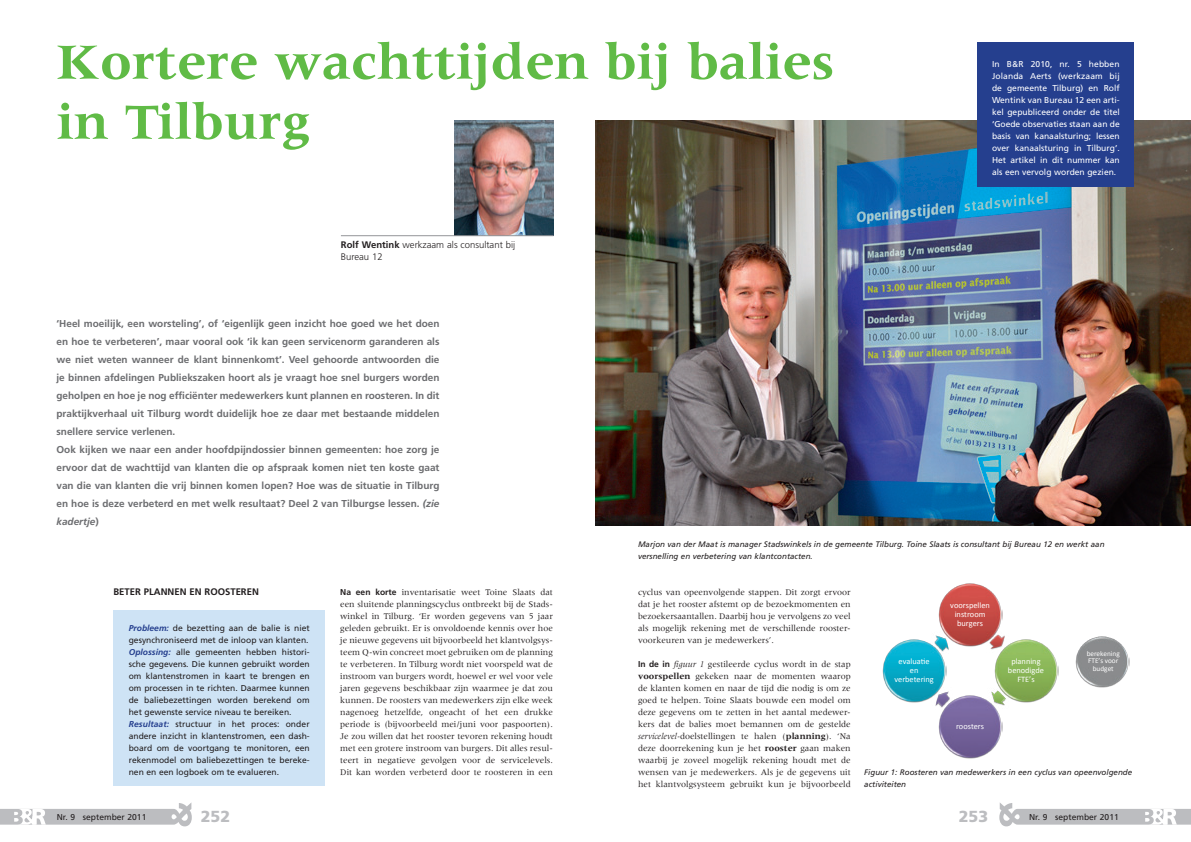
<style>
.page{position:relative;width:1191px;height:842px;background:#fff}
.page>*{position:absolute;margin:0;border:0;box-sizing:border-box;transform-origin:0 0}
.t1{font:700 52px/60px "Meridien";color:#60bb46}
.t2{font:900 16px "Frutiger";color:#bcbdc0}
.t3{font:700 10px/18px "Frutiger";color:#6c6d70}
.t4{font:300 9.5px/12px "Frutiger";color:#231f20}
.t5{font:700 9.5px "Frutiger";color:#231f20}
.t6{font:9px/12px "Meridien";color:#231f20;text-align:justify}
.t7{font:8.5px/12px "Frutiger";color:#231f20}
.t8{font:8.5px/12px "Frutiger";color:#fff;text-align:justify}
.t9{font:8.3px/8.9px "Calibri";color:#fff;text-align:center}
.t10{font:italic 8px/12px "Frutiger";color:#231f20}
.t11{font:7.3px/7.8px "Calibri";color:#fff;text-align:center}
.s1{font-weight:700}
.s2{font-style:italic}
.s3{font-weight:700;font-style:italic;color:#253f8e}
.s4{font-family:"Frutiger";font-weight:700;font-size:8.5px}
</style>
<div class="page">
<img style="left:595px;top:120px;width:596px;height:406px">
<div style="left:977px;top:43px;width:157px;height:144px;background:#253f8e"></div>
<div style="left:113px;top:611px;width:212px;height:175px;background:#cee3f5"></div>
<img style="left:454px;top:121px;width:99px;height:114px">
<hr style="left:341px;top:235px;width:212px;height:1px;background:#939598">
<img style="left:1075px;top:636px;width:54px;height:52px">
<img style="left:938px;top:583px;width:64px;height:64px">
<img style="left:987px;top:631px;width:18px;height:19px">
<img style="left:993px;top:639px;width:65px;height:64px">
<img style="left:991px;top:687px;width:17px;height:19px">
<img style="left:938px;top:695px;width:64px;height:64px">
<img style="left:935px;top:691px;width:17px;height:18px">
<img style="left:882px;top:639px;width:64px;height:64px">
<img style="left:931px;top:632px;width:21px;height:21px">
<svg style="left:0;top:802px;width:192px;height:24px"></svg>
<svg style="left:999px;top:803px;width:192px;height:23px"></svg>
<h1 class="t1" style="left:57px;top:31px;width:779px">Kortere wachttijden bij balies in Tilburg</h1>
<p class="t4" style="left:341px;top:239px;width:176px"><span class="s1">Rolf Wentink</span> werkzaam als consultant bij<br>Bureau 12</p>
<p class="t3" style="left:56px;top:315px;width:384px">‘Heel moeilijk, een worsteling’, of ‘eigenlijk geen inzicht hoe goed we het doen en hoe te verbeteren’, maar vooral ook ‘ik kan geen servicenorm garanderen als we niet weten wanneer de klant binnenkomt’. Veel gehoorde antwoorden die je binnen afdelingen Publiekszaken hoort als je vraagt hoe snel burgers worden geholpen en hoe je nog efficiënter medewerkers kunt plannen en roosteren. In dit praktijkverhaal uit Tilburg wordt duidelijk hoe ze daar met bestaande middelen snellere service verlenen.<br>Ook kijken we naar een ander hoofdpijndossier binnen gemeenten: hoe zorg je ervoor dat de wachttijd van klanten die op afspraak komen niet ten koste gaat van die van klanten die vrij binnen komen lopen? Hoe was de situatie in Tilburg en hoe is deze verbeterd en met welk resultaat? Deel 2 van Tilburgse lessen. <span class="s2">(zie kadertje</span>)</p>
<p class="t8" style="left:992px;top:58px;width:129px">In B&amp;R 2010, nr. 5 hebben Jolanda Aerts (werkzaam bij de gemeente Tilburg) en Rolf Wentink van Bureau 12 een arti&shy;kel gepubliceerd onder de titel ‘Goede observaties staan aan de basis van kanaalsturing; lessen over kanaalsturing in Tilburg’.<br>Het artikel in dit nummer kan als een vervolg worden gezien.</p>
<p class="t5" style="left:113px;top:586px;width:147px">Beter plannen en roosteren</p>
<p class="t7" style="left:129px;top:622px;width:182px"><span class="s3">Probleem:</span> de bezetting aan de balie is niet gesynchroniseerd met de inloop van klanten.<br><span class="s3">Oplossing:</span> alle gemeenten hebben histori&shy;sche gegevens. Die kunnen gebruikt worden om klantenstromen in kaart te brengen en om processen in te richten. Daarmee kunnen de baliebezettingen worden berekend om het gewenste service niveau te bereiken.<br><span class="s3">Resultaat:</span> structuur in het proces: onder andere inzicht in klantenstromen, een dash&shy;board om de voortgang te monitoren, een rekenmodel om baliebezettingen te bereke&shy;nen en een logboek om te evalueren.</p>
<p class="t10" style="left:638px;top:538px;width:468px">Marjon van der Maat is manager Stadswinkels in de gemeente Tilburg. Toine Slaats is consultant bij Bureau 12 en werkt aan versnelling en verbetering van klantcontacten.</p>
<p class="t6" style="left:340px;top:586px;width:214px"><span class="s4">Na een korte</span> inventarisatie weet Toine Slaats dat een sluitende planningscyclus ontbreekt bij de Stads&shy;winkel in Tilburg. ‘Er worden gegevens van 5 jaar geleden gebruikt. Er is onvoldoende kennis over hoe je nieuwe gegevens uit bijvoorbeeld het klantvolgsys&shy;teem Q-win concreet moet gebruiken om de planning te verbeteren. In Tilburg wordt niet voorspeld wat de instroom van burgers wordt, hoewel er wel voor vele jaren gegevens beschikbaar zijn waarmee je dat zou kunnen. De roosters van medewerkers zijn elke week nagenoeg hetzelfde, ongeacht of het een drukke periode is (bijvoorbeeld mei/juni voor paspoorten).<br>Je zou willen dat het rooster tevoren rekening houdt met een grotere instroom van burgers. Dit alles resul&shy;teert in negatieve gevolgen voor de servicelevels.<br>Dit kan worden verbeterd door te roosteren in een</p>
<p class="t6" style="left:638px;top:586px;width:214px">cyclus van opeenvolgende stappen. Dit zorgt ervoor dat je het rooster afstemt op de bezoekmomenten en bezoekersaantallen. Daarbij hou je vervolgens zo veel als mogelijk rekening met de verschillende rooster&shy;voorkeuren van je medewerkers’.</p>
<p class="t6" style="left:638px;top:658px;width:214px"><span class="s4">In de in</span> <span class="s2">figuur 1</span> gestileerde cyclus wordt in de stap <span class="s1">voorspellen</span> gekeken naar de momenten waarop de klanten komen en naar de tijd die nodig is om ze goed te helpen. Toine Slaats bouwde een model om deze gegevens om te zetten in het aantal medewer&shy;kers dat de balies moet bemannen om de gestelde <span class="s2">servicelevel-</span>doelstellingen te halen (<span class="s1">planning</span>). ‘Na deze doorrekening kun je het <span class="s1">rooster</span> gaan maken waarbij je zoveel mogelijk rekening houdt met de wensen van je medewerkers. Als je de gegevens uit het klantvolgsysteem gebruikt kun je bijvoorbeeld</p>
<p class="t9" style="left:894px;top:657px;width:41px">evalua7e en verbetering</p>
<p class="t9" style="left:950px;top:601px;width:41px">voorspellen instroom burgers</p>
<p class="t9" style="left:956px;top:722px;width:30px">roosters</p>
<p class="t9" style="left:1008px;top:657px;width:38px">planning benodigde<br>FTE’s</p>
<p class="t11" style="left:1086px;top:649px;width:35px">berekening<br>FTE’s voor budget</p>
<p class="t10" style="left:864px;top:766px;width:269px">Figuur 1: Roosteren van medewerkers in een cyclus van opeenvolgende activiteiten</p>
<p class="t7" style="left:57px;top:811px;width:91px">Nr. 9 september 2011</p>
<h2 class="t2" style="left:201px;top:807px;width:31px">252</h2>
<h2 class="t2" style="left:959px;top:807px;width:31px">253</h2>
<p class="t7" style="left:1029px;top:811px;width:91px">Nr. 9 september 2011</p>
</div>
